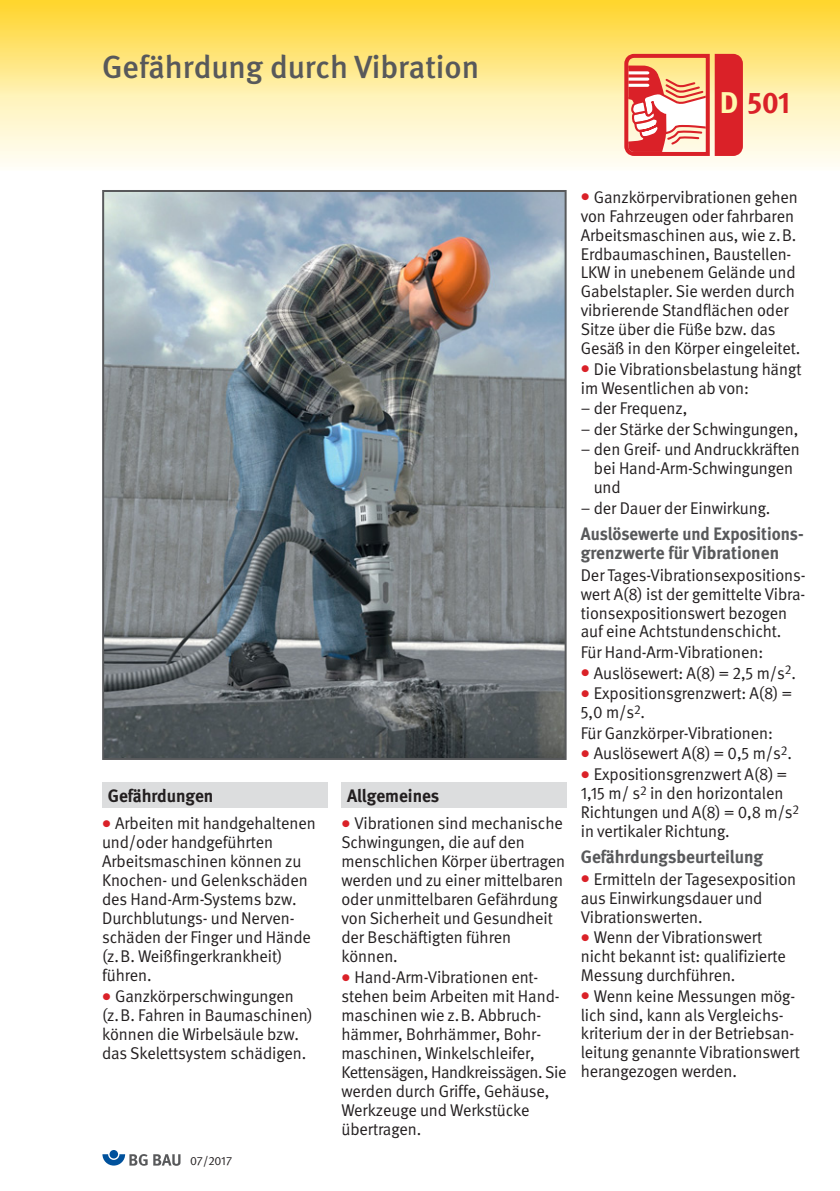
<style>
.page{position:relative;width:840px;height:1191px;background:#fff}
.page>*{position:absolute;margin:0;border:0;box-sizing:border-box;transform-origin:0 0}
.t1{font:500 32px "DGUV Meta";color:#58595b}
.t2{font:700 30px "DGUV Meta";color:#da2128}
.t3{font:700 18px/19px "DGUV Meta";color:#58595b;scale:.94 1}
.t4{font:700 18px "DGUV Meta";color:#231f20}
.t5{font:700 18px "DGUV Meta";color:#58595b}
.t6{font:17px/19px "DGUV Meta";letter-spacing:-.005em;color:#231f20}
.t7{font:12px "DGUV Meta";letter-spacing:-.005em;color:#231f20}
.s1{color:#fff9ae}
.s2{color:#da2128}
</style>
<div class="page">
<svg style="left:0;top:96px;width:839px;height:70px;background:#fef7d7"></svg>
<img style="left:0;top:0;width:839px;height:96px">
<svg style="left:624px;top:54px;width:80px;height:102px"></svg>
<div style="left:714px;top:54px;width:28px;height:102px;background:#da2128"></div>
<div style="left:102px;top:782px;width:225px;height:26px;background:#dcddde"></div>
<div style="left:341px;top:782px;width:225px;height:26px;background:#dcddde"></div>
<img style="left:105px;top:193px;width:458px;height:564px">
<div style="left:102px;top:190px;width:464px;height:570px;border:2px solid #58595b"></div>
<div style="left:109px;top:1150px;width:9px;height:8px;background:#00519c;border-radius:50%"></div>
<svg style="left:102px;top:1154px;width:45px;height:11px"></svg>
<svg style="left:153px;top:1154px;width:27px;height:11px"></svg>
<h1 class="t1" style="left:102px;top:55px;width:378px">Gefährdung durch Vibration</h1>
<h2 class="t2" style="left:719px;top:90px;width:72px"><span class="s1">D</span> 501</h2>
<p class="t4" style="left:108px;top:788px;width:107px">Gefährdungen</p>
<p class="t6" style="left:102px;top:815px;width:215px"><span class="s2">●</span> Arbeiten mit handgehaltenen und/oder handgeführten<br>Arbeitsmaschinen können zu<br>Knochen- und Gelenkschäden des Hand-Arm-Systems bzw.<br>Durchblutungs- und Nerven - schäden der Finger und Hände (z.B. Weißfingerkrankheit) führen.</p>
<p class="t6" style="left:102px;top:988px;width:212px"><span class="s2">●</span> Ganzkörperschwingungen (z.B. Fahren in Baumaschinen) können die Wirbelsäule bzw. das Skelettsystem schädigen.</p>
<p class="t7" style="left:190px;top:1156px;width:43px">07/2017</p>
<p class="t4" style="left:347px;top:788px;width:94px">Allgemeines</p>
<p class="t6" style="left:341px;top:815px;width:225px"><span class="s2">●</span> Vibrationen sind mechanische<br>Schwingungen, die auf den menschlichen Körper übertragen werden und zu einer mittelbaren oder unmittelbaren Gefährdung von Sicherheit und Gesundheit der Beschäftigten führen können.</p>
<p class="t6" style="left:341px;top:969px;width:226px"><span class="s2">●</span> Hand-Arm-Vibrationen ent - stehen beim Arbeiten mit Hand - maschinen wie z.B. Abbruch&shy;hämmer, Bohrhämmer, Bohr - maschinen, Winkelschleifer,<br>Kettensägen, Handkreissägen. Sie werden durch Griffe, Gehäuse,<br>Werk zeuge und Werkstücke übertragen.</p>
<p class="t6" style="left:580px;top:189px;width:221px"><span class="s2">●</span> Ganzkörpervibrationen gehen von Fahrzeugen oder fahrbaren<br>Arbeitsmaschinen aus, wie z.B.<br>Erdbaumaschinen, Baustellen-<br>LKW in unebenem Gelände und<br>Gabelstapler. Sie werden durch vibrierende Standflächen oder<br>Sitze über die Füße bzw. das<br>Gesäß in den Körper eingeleitet.</p>
<p class="t6" style="left:580px;top:360px;width:222px"><span class="s2">●</span> Die Vibrationsbelastung hängt im Wesentlichen ab von:</p>
<p class="t6" style="left:580px;top:400px;width:108px">– der Frequenz,</p>
<p class="t6" style="left:580px;top:421px;width:219px">– der Stärke der Schwingungen,</p>
<p class="t6" style="left:593px;top:441px;width:207px;text-indent:-13px">– den Greif- und Andruckkräften bei Hand-Arm-Schwingungen und</p>
<p class="t6" style="left:580px;top:500px;width:191px">– der Dauer der Einwirkung.</p>
<p class="t3" style="left:580px;top:526px;width:238px">Auslösewerte und Expositions - grenzwerte für Vibrationen</p>
<p class="t6" style="left:580px;top:566px;width:226px">Der Tages-Vibrationsexpositions&shy;wert A(8) ist der gemittelte Vibra&shy;tionsexpositionswert bezogen auf eine Achtstundenschicht.</p>
<p class="t6" style="left:580px;top:644px;width:184px">Für Hand-Arm-Vibrationen:</p>
<p class="t6" style="left:580px;top:664px;width:216px"><span class="s2">●</span> Auslösewert: A(8) = 2,5 m/s<sup>2</sup>.</p>
<p class="t6" style="left:580px;top:685px;width:213px"><span class="s2">●</span> Expositionsgrenzwert: A(8) =<br>5,0 m/s<sup>2</sup>.</p>
<p class="t6" style="left:580px;top:724px;width:193px">Für Ganzkörper-Vibrationen:</p>
<p class="t6" style="left:580px;top:745px;width:212px"><span class="s2">●</span> Auslösewert A(8) = 0,5 m/s<sup>2</sup>.</p>
<p class="t6" style="left:580px;top:766px;width:220px"><span class="s2">●</span> Expositionsgrenzwert A(8) =<br>1,15 m/ s<sup>2</sup> in den horizontalen<br>Richtungen und A(8) = 0,8 m/s<sup>2 </sup>in vertikaler Richtung.</p>
<p class="t5" style="left:580px;top:849px;width:184px">Gefährdungsbeurteilung</p>
<p class="t6" style="left:580px;top:870px;width:217px"><span class="s2">●</span> Ermitteln der Tagesexposition aus Einwirkungsdauer und<br>Vibrationswerten.</p>
<p class="t6" style="left:580px;top:929px;width:206px"><span class="s2">●</span> Wenn der Vibrationswert nicht bekannt ist: qualifizierte<br>Messung durchführen.</p>
<p class="t6" style="left:580px;top:987px;width:220px"><span class="s2">●</span> Wenn keine Messungen mög&shy;lich sind, kann als Vergleichs - kriterium der in der Betriebsan&shy;leitung genannte Vibrationswert herangezogen werden.</p>
</div>
